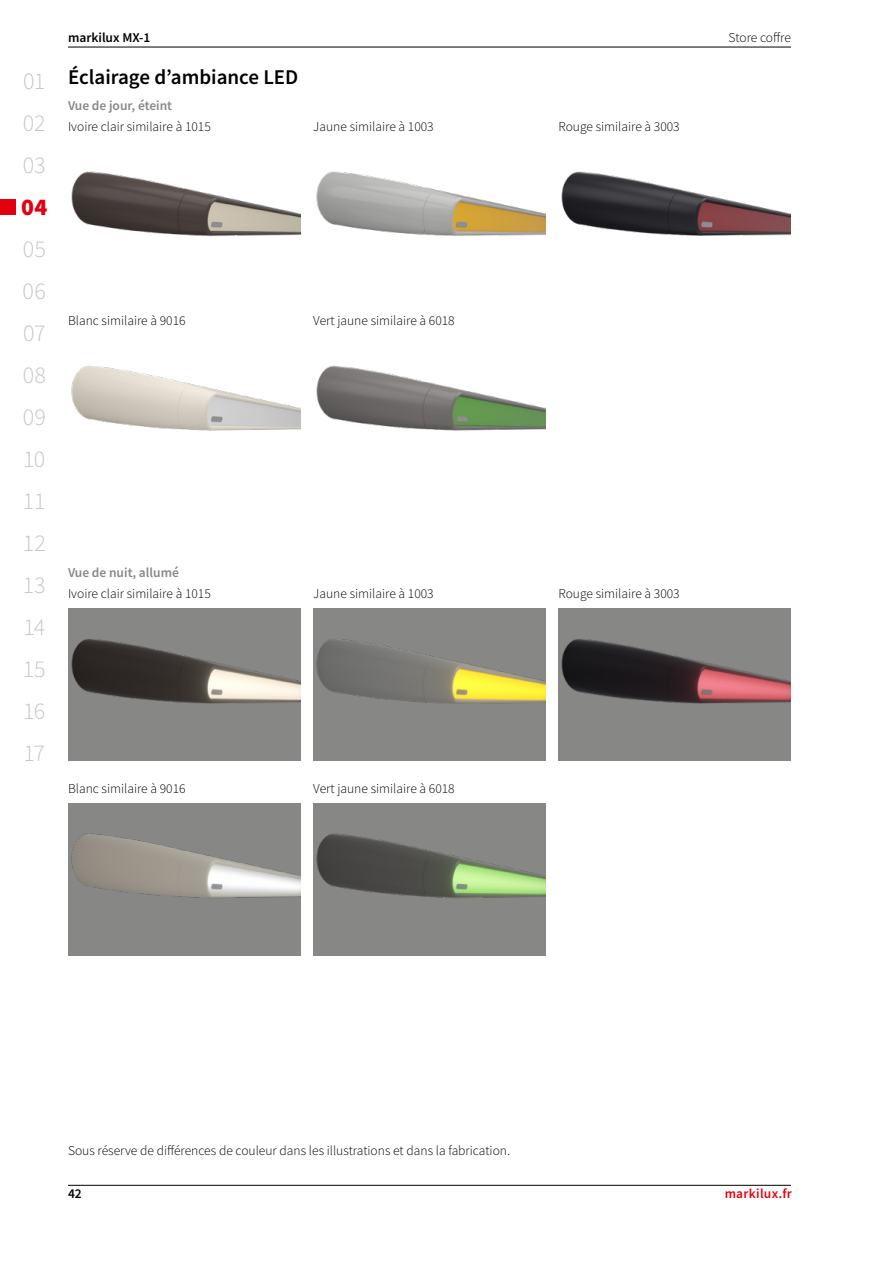
<style>
.page{position:relative;width:893px;height:1263px;background:#fff}
.page>*{position:absolute;margin:0;border:0;box-sizing:border-box;transform-origin:0 0}
.t1{font:300 24px/42px "Source Sans Pro";letter-spacing:-.005em;color:#c5c6c6;text-align:justify}
.t2{font:900 24px "Source Sans Pro";color:#e3000f}
.t3{font:600 21px "Source Sans Pro";color:#000}
.t4{font:300 13.5px "Source Sans Pro";color:#000}
.t5{font:600 13.5px "Source Sans Pro";color:#878786}
.t6{font:600 13.5px "Source Sans Pro";color:#000}
.t7{font:600 13.5px "Source Sans Pro";letter-spacing:.02em;color:#e3000f}
</style>
<div class="page">
<div style="left:0;top:199px;width:16px;height:16px;background:#e3000f"></div>
<hr style="left:68px;top:1185px;width:723px;height:1px;background:#000">
<hr style="left:68px;top:47px;width:723px;height:1px;background:#000">
<img style="left:71px;top:171px;width:229px;height:66px">
<img style="left:71px;top:365px;width:229px;height:66px">
<img style="left:316px;top:171px;width:230px;height:65px">
<img style="left:316px;top:365px;width:230px;height:66px">
<img style="left:561px;top:171px;width:230px;height:65px">
<img style="left:68px;top:609px;width:232px;height:152px">
<img style="left:68px;top:803px;width:232px;height:152px">
<img style="left:313px;top:609px;width:233px;height:152px">
<img style="left:313px;top:803px;width:233px;height:152px">
<img style="left:559px;top:609px;width:232px;height:152px">
<h1 class="t1" style="left:23px;top:60px;width:24px">01<br>02<br>03</h1>
<h1 class="t2" style="left:21px;top:190px;width:28px">04</h1>
<h1 class="t1" style="left:23px;top:228px;width:25px">05<br>06<br>07<br>08<br>09<br>10<br>11<br>12<br>13<br>14<br>15<br>16<br>17</h1>
<p class="t6" style="left:68px;top:28px;width:84px">markilux MX-1</p>
<p class="t4" style="left:729px;top:29px;width:64px">Store coffre</p>
<h2 class="t3" style="left:68px;top:63px;width:232px">Éclairage d’ambiance LED</h2>
<p class="t5" style="left:68px;top:97px;width:106px">Vue de jour, éteint</p>
<p class="t4" style="left:68px;top:118px;width:144px">Ivoire clair similaire à 1015</p>
<p class="t4" style="left:68px;top:313px;width:119px">Blanc similaire à 9016</p>
<p class="t5" style="left:68px;top:564px;width:112px">Vue de nuit, allumé</p>
<p class="t4" style="left:68px;top:586px;width:144px">Ivoire clair similaire à 1015</p>
<p class="t4" style="left:68px;top:780px;width:119px">Blanc similaire à 9016</p>
<p class="t4" style="left:313px;top:118px;width:122px">Jaune similaire à 1003</p>
<p class="t4" style="left:313px;top:313px;width:143px">Vert jaune similaire à 6018</p>
<p class="t4" style="left:313px;top:586px;width:122px">Jaune similaire à 1003</p>
<p class="t4" style="left:313px;top:780px;width:143px">Vert jaune similaire à 6018</p>
<p class="t4" style="left:558px;top:118px;width:123px">Rouge similaire à 3003</p>
<p class="t4" style="left:558px;top:586px;width:123px">Rouge similaire à 3003</p>
<p class="t4" style="left:68px;top:1142px;width:443px">Sous réserve de différences de couleur dans les illustrations et dans la fabrication.</p>
<p class="t6" style="left:68px;top:1185px;width:15px">42</p>
<p class="t7" style="left:725px;top:1185px;width:69px">markilux.fr</p>
</div>
